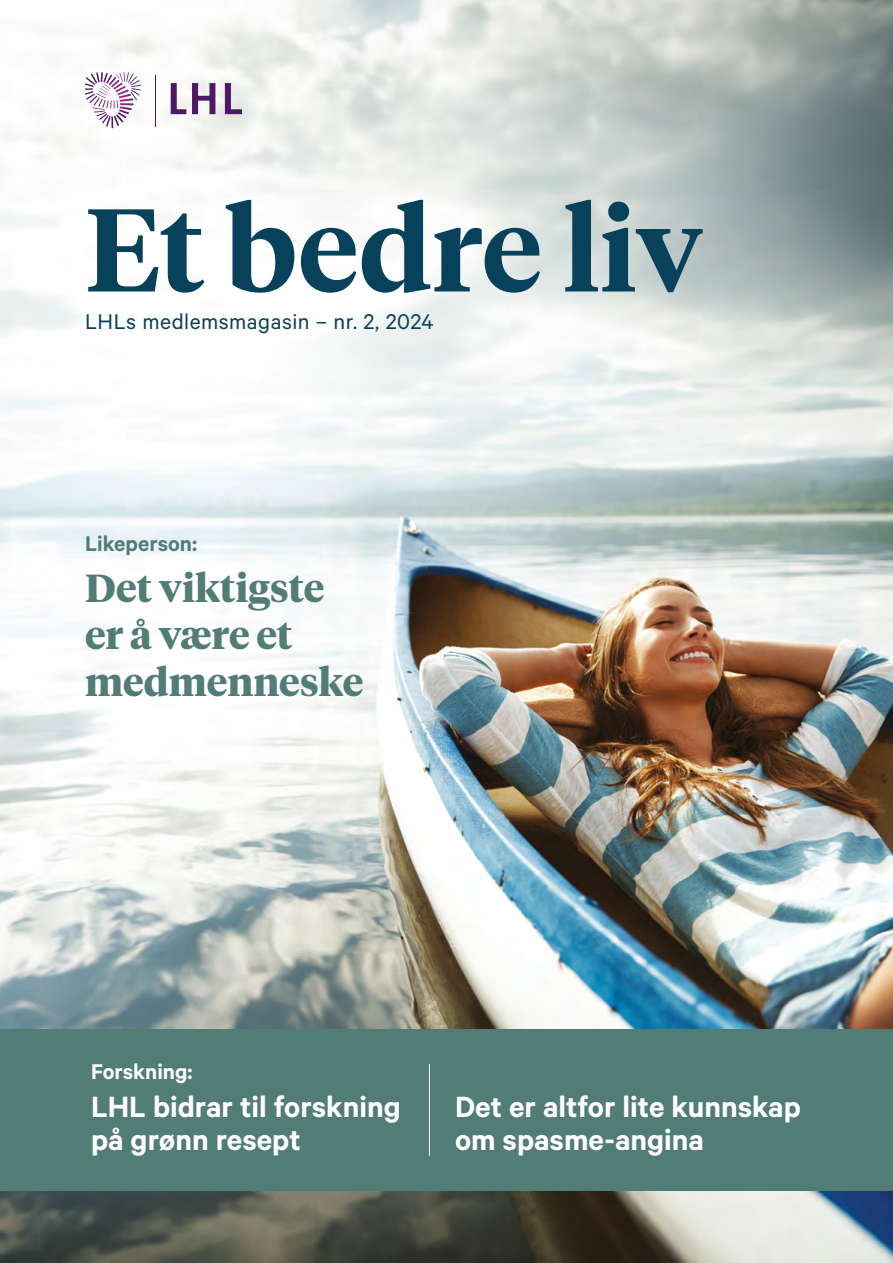
<style>
.page{position:relative;width:893px;height:1263px;background:#fff}
.page>*{position:absolute;margin:0;border:0;box-sizing:border-box;transform-origin:0 0}
.t1{font:600 117px "Tiempos Headline";color:#08425a}
.t2{font:700 39px/46.8px "Tiempos Headline";color:#527d77}
.t3{font:600 33px/33px "Calibre";color:#fff}
.t4{font:24px "Calibre";letter-spacing:.02em;color:#08425a}
.t5{font:600 24px "Calibre";color:#527d77}
.t6{font:600 24px "Calibre";color:#fff}
</style>
<div class="page">
<img style="left:0;top:0;width:893px;height:1263px">
<svg style="left:192px;top:83px;width:23px;height:31px"></svg>
<svg style="left:225px;top:83px;width:17px;height:31px"></svg>
<hr style="left:155px;top:75px;width:1px;height:51px;background:#4d1965">
<svg style="left:171px;top:83px;width:15px;height:31px"></svg>
<svg style="left:85px;top:72px;width:56px;height:56px"></svg>
<div style="left:0;top:1029px;width:893px;height:162px;background:#527d77"></div>
<hr style="left:429px;top:1064px;width:1px;height:92px;background:#fff">
<h1 class="t1" style="left:85px;top:169px;width:620px">Et bedre liv</h1>
<p class="t4" style="left:85px;top:307px;width:350px">LHLs medlemsmagasin – nr. 2, 2024</p>
<p class="t5" style="left:85px;top:530px;width:114px">Likeperson:</p>
<p class="t2" style="left:85px;top:563px;width:280px">Det viktigste er å være et medmenneske</p>
<p class="t6" style="left:91px;top:1058px;width:103px">Forskning:</p>
<p class="t3" style="left:91px;top:1089px;width:311px">LHL bidrar til forskning på grønn resept</p>
<p class="t3" style="left:455px;top:1089px;width:347px">Det er altfor lite kunnskap om spasme-angina</p>
</div>
